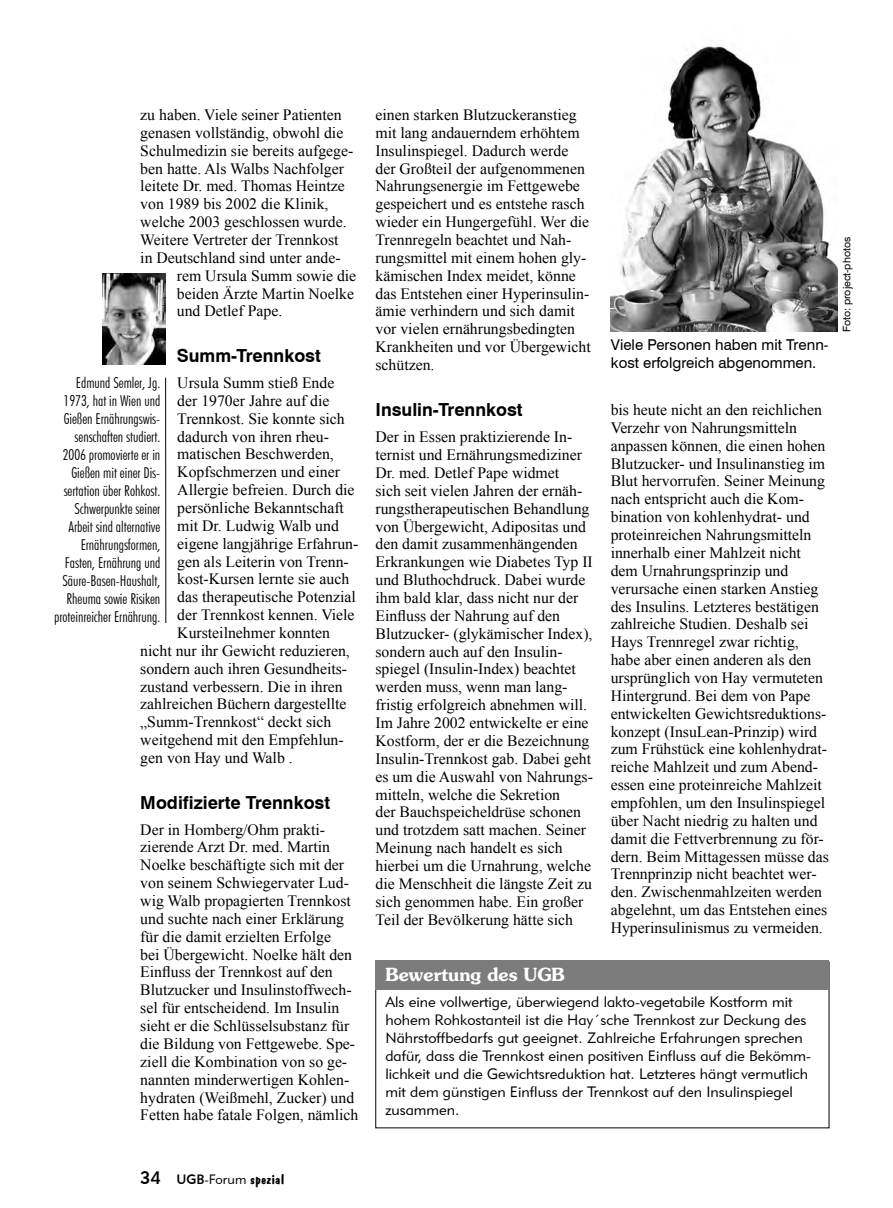
<style>
.page{position:relative;width:893px;height:1208px;background:#fff}
.page>*{position:absolute;margin:0;border:0;box-sizing:border-box;transform-origin:0 0}
.Zwischenüberschrift_2z{font:700 18px "Swiss 721 BT";color:#000}
.Ka_titel_1{font:700 18px "Southern";color:#fff}
.Body_Text{font:15.75px/17.9px "Times New Roman";color:#000}
.Zwischenüberschrift_2z-2{font:15.75px/17.9px "Times New Roman";color:#000}
.Kasten_body_1{font:15px/18px "Geometric 415 BT Lite A";color:#000}
.Vita_rechts{font:300 condensed 15px/18px "Futura BT";color:#000;text-align:right}
.BU{font:15px/18px "Swiss 721 BT";color:#000}
.t1{font:700 13.5px "Dawn Castle";color:#000}
.Foto_vertikal_li-unten{font:10.5px "Swiss 721 BT";color:#000}
.s1{font-family:"Geometric 415 BT Medium A";font-weight:400;font-size:18px}
.s2{font-family:"Geometric 415 BT Medium A";font-weight:400}
.s3{font-family:"Geometric 415 BT Lite A";font-weight:400}
</style>
<div class="page">
<div style="left:376px;top:959px;width:453px;height:30px;background:#7c7c7c"></div>
<img style="left:611px;top:46px;width:227px;height:286px">
<hr style="left:165px;top:378px;width:1px;height:245px;background:#000">
<img style="left:102px;top:273px;width:64px;height:92px">
<p class="Body_Text" style="left:140px;top:105px;width:203px">zu haben. Viele seiner Patienten</p>
<p class="Body_Text" style="left:140px;top:123px;width:204px">genasen vollständig, obwohl die</p>
<p class="Body_Text" style="left:140px;top:141px;width:214px">Schulmedizin sie bereits aufgege-</p>
<p class="Body_Text" style="left:140px;top:159px;width:205px">ben hatte. Als Walbs Nachfolger</p>
<p class="Body_Text" style="left:140px;top:177px;width:206px">leitete Dr. med. Thomas Heintze</p>
<p class="Body_Text" style="left:140px;top:195px;width:190px">von 1989 bis 2002 die Klinik,</p>
<p class="Body_Text" style="left:140px;top:213px;width:208px">welche 2003 geschlossen wurde.</p>
<p class="Body_Text" style="left:140px;top:230px;width:200px">Weitere Vertreter der Trennkost</p>
<p class="Body_Text" style="left:140px;top:248px;width:202px">in Deutschland sind unter ande-</p>
<p class="Body_Text" style="left:177px;top:266px;width:181px">rem Ursula Summ sowie die</p>
<p class="Body_Text" style="left:177px;top:284px;width:179px">beiden Ärzte Martin Noelke</p>
<p class="Body_Text" style="left:177px;top:302px;width:107px">und Detlef Pape.</p>
<p class="Zwischenüberschrift_2z" style="left:177px;top:345px;width:145px">Summ-Trennkost</p>
<p class="Body_Text" style="left:177px;top:373px;width:159px">Ursula Summ stieß Ende</p>
<p class="Body_Text" style="left:177px;top:391px;width:154px">der 1970er Jahre auf die</p>
<p class="Body_Text" style="left:177px;top:409px;width:169px">Trennkost. Sie konnte sich</p>
<p class="Body_Text" style="left:177px;top:427px;width:153px">dadurch von ihren rheu-</p>
<p class="Body_Text" style="left:177px;top:445px;width:158px">matischen Beschwerden,</p>
<p class="Body_Text" style="left:177px;top:463px;width:164px">Kopfschmerzen und einer</p>
<p class="Body_Text" style="left:177px;top:480px;width:179px">Allergie befreien. Durch die</p>
<p class="Body_Text" style="left:177px;top:498px;width:168px">persönliche Bekanntschaft</p>
<p class="Body_Text" style="left:177px;top:516px;width:163px">mit Dr. Ludwig Walb und</p>
<p class="Body_Text" style="left:177px;top:534px;width:183px">eigene langjährige Erfahrun-</p>
<p class="Body_Text" style="left:177px;top:552px;width:173px">gen als Leiterin von Trenn-</p>
<p class="Body_Text" style="left:177px;top:570px;width:173px">kost-Kursen lernte sie auch</p>
<p class="Body_Text" style="left:177px;top:588px;width:180px">das therapeutische Potenzial</p>
<p class="Body_Text" style="left:177px;top:605px;width:179px">der Trennkost kennen. Viele</p>
<p class="Body_Text" style="left:177px;top:623px;width:154px">Kursteilnehmer konnten</p>
<p class="Body_Text" style="left:140px;top:641px;width:211px">nicht nur ihr Gewicht reduzieren,</p>
<p class="Body_Text" style="left:140px;top:659px;width:208px">sondern auch ihren Gesundheits-</p>
<p class="Body_Text" style="left:140px;top:677px;width:204px">zustand verbessern. Die in ihren</p>
<p class="Body_Text" style="left:140px;top:695px;width:208px">zahlreichen Büchern dargestellte</p>
<p class="Body_Text" style="left:140px;top:713px;width:193px">„Summ-Trennkost“ deckt sich</p>
<p class="Body_Text" style="left:140px;top:731px;width:205px">weitgehend mit den Empfehlun-</p>
<p class="Body_Text" style="left:140px;top:748px;width:154px">gen von Hay und Walb .</p>
<p class="Zwischenüberschrift_2z" style="left:140px;top:791px;width:191px">Modifizierte Trennkost</p>
<p class="Body_Text" style="left:140px;top:820px;width:220px">Der in Homberg/Ohm prakti&shy;zierende Arzt Dr. med. Martin<br>Noelke beschäftigte sich mit der von seinem Schwiegervater Lud&shy;wig Walb propagierten Trennkost und suchte nach einer Erklärung für die damit erzielten Erfolge<br>bei Übergewicht. Noelke hält den<br>Einfluss der Trennkost auf den<br>Blutzucker und Insulinstoffwech&shy;sel für entscheidend. Im Insulin sieht er die Schlüsselsubstanz für die Bildung von Fettgewebe. Spe&shy;ziell die Kombination von so ge&shy;nannten minderwertigen Kohlen&shy;hydraten (Weißmehl, Zucker) und<br>Fetten habe fatale Folgen, nämlich</p>
<p class="Vita_rechts" style="left:54px;top:374px;width:108px">Edmund Semler, Jg.<br>1973, hat in Wien und<br>Gießen Ernährungswis&shy;senschaften studiert.<br>2006 promovierte er in<br>Gießen mit einer Dis&shy;sertation über Rohkost.<br>Schwerpunkte seiner<br>Arbeit sind alternative<br>Ernährungsformen,<br>Fasten, Ernährung und<br>Säure-Basen-Haushalt,<br>Rheuma sowie Risiken proteinreicher Ernährung.</p>
<p class="Body_Text" style="left:375px;top:105px;width:217px">einen starken Blutzuckeranstieg mit lang andauerndem erhöhtem<br>Insulinspiegel. Dadurch werde der Großteil der aufgenommenen<br>Nahrungsenergie im Fettgewebe gespeichert und es entstehe rasch wieder ein Hungergefühl. Wer die<br>Trennregeln beachtet und Nah&shy;rungsmittel mit einem hohen gly&shy;kämischen Index meidet, könne das Entstehen einer Hyperinsulin&shy;ämie verhindern und sich damit vor vielen ernährungsbedingten<br>Krankheiten und vor Übergewicht schützen.</p>
<p class="Zwischenüberschrift_2z" style="left:375px;top:398px;width:149px">Insulin-Trennkost</p>
<p class="Zwischenüberschrift_2z-2" style="left:375px;top:428px;width:219px">Der in Essen praktizierende In&shy;ternist und Ernährungsmediziner<br>Dr. med. Detlef Pape widmet<br>sich seit vielen Jahren der ernäh&shy;rungstherapeutischen Behandlung von Übergewicht, Adipositas und den damit zusammenhängenden<br>Erkrankungen wie Diabetes Typ II und Bluthochdruck. Dabei wurde ihm bald klar, dass nicht nur der<br>Einfluss der Nahrung auf den<br>Blutzucker- (glykämischer Index), sondern auch auf den Insulin&shy;spiegel (Insulin-Index) beachtet werden muss, wenn man lang&shy;fristig erfolgreich abnehmen will.<br>Im Jahre 2002 entwickelte er eine<br>Kostform, der er die Bezeichnung<br>Insulin-Trennkost gab. Dabei geht es um die Auswahl von Nahrungs&shy;mitteln, welche die Sekretion<br>der Bauchspeicheldrüse schonen und trotzdem satt machen. Seiner<br>Meinung nach handelt es sich hierbei um die Urnahrung, welche die Menschheit die längste Zeit zu sich genommen habe. Ein großer<br>Teil der Bevölkerung hätte sich</p>
<p class="BU" style="left:611px;top:335px;width:219px">Viele Personen haben mit Trenn&shy;kost erfolgreich abgenommen.</p>
<p class="Zwischenüberschrift_2z-2" style="left:611px;top:400px;width:220px">bis heute nicht an den reichlichen<br>Verzehr von Nahrungsmitteln anpassen können, die einen hohen<br>Blutzucker- und Insulinanstieg im<br>Blut hervorrufen. Seiner Meinung nach entspricht auch die Kom&shy;bination von kohlenhydrat- und proteinreichen Nahrungsmitteln innerhalb einer Mahlzeit nicht dem Urnahrungsprinzip und verursache einen starken Anstieg des Insulins. Letzteres bestätigen zahlreiche Studien. Deshalb sei<br>Hays Trennregel zwar richtig, habe aber einen anderen als den ursprünglich von Hay vermuteten<br>Hintergrund. Bei dem von Pape entwickelten Gewichtsreduktions&shy;konzept (InsuLean-Prinzip) wird zum Frühstück eine kohlenhydrat&shy;reiche Mahlzeit und zum Abend&shy;essen eine proteinreiche Mahlzeit empfohlen, um den Insulinspiegel über Nacht niedrig zu halten und damit die Fettverbrennung zu för&shy;dern. Beim Mittagessen müsse das<br>Trennprinzip nicht beachtet wer&shy;den. Zwischenmahlzeiten werden abgelehnt, um das Entstehen eines<br>Hyperinsulinismus zu vermeiden.</p>
<p class="Ka_titel_1" style="left:385px;top:963px;width:181px">Bewertung des UGB</p>
<p class="Kasten_body_1" style="left:385px;top:992px;width:427px">Als eine vollwertige, überwiegend lakto-vegetabile Kostform mit hohem Rohkostanteil ist die Hay´sche Trennkost zur Deckung des Nährstoffbedarfs gut geeignet. Zahlreiche Erfahrungen sprechen dafür, dass die Trennkost einen positiven Einfluss auf die Bekömm&shy;lichkeit und die Gewichtsreduktion hat. Letzteres hängt vermutlich mit dem günstigen Einfluss der Trennkost auf den Insulinspiegel zusammen.</p>
<p class="Foto_vertikal_li-unten" style="left:840px;top:332px;width:97px;rotate:-90deg">Foto: project-photos</p>
<p class="t1" style="left:140px;top:1171px;width:146px"><span class="s1">34</span> <span class="s2">UGB</span><span class="s3">-Forum</span> spezial</p>
</div>
